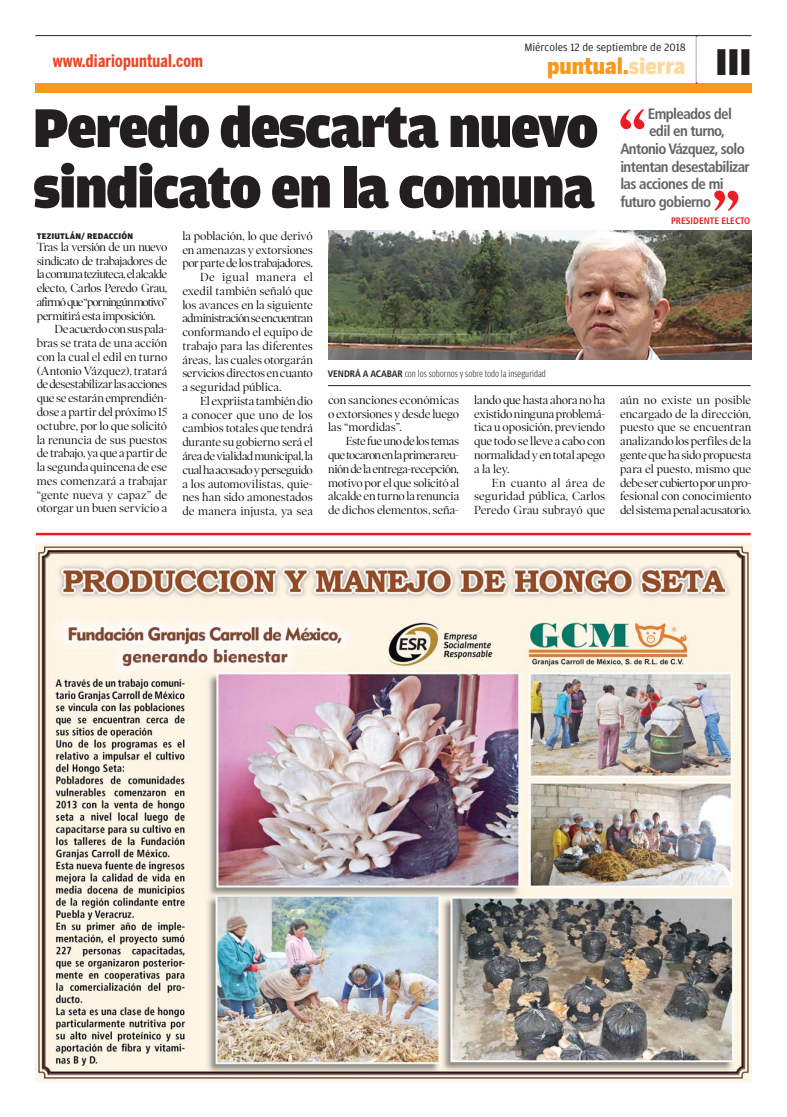
<style>
.page{position:relative;width:787px;height:1117px;background:#fff}
.page>*{position:absolute;margin:0;border:0;box-sizing:border-box;transform-origin:0 0}
.t1{font:900 57.88px/60.4px "Amplitude";letter-spacing:-.02em;color:#231f20}
.t2{font:37.5px "Frankfurt Gothic Heavy Plain";color:#231f20}
.t3{font:900 22.5px "Benton Sans Cond";color:#f8981d}
.t4{font:700 17.5px "Benton Sans Comp";letter-spacing:.01em;color:#ef4426}
.t5{font:700 condensed 15px "Frutiger LT Std";letter-spacing:-.04em;color:#636466}
.t6{font:11.88px/13.8px "Poynter OS Display";letter-spacing:-.015em;color:#090204;text-align:justify}
.t7{font:11.88px "Poynter OS Display";letter-spacing:-.045em;color:#090204}
.t8{font:11.88px "Poynter OS Display";letter-spacing:.005em;color:#090204}
.t9{font:11.88px "Poynter OS Display";letter-spacing:-.06em;color:#090204}
.t10{font:11.88px "Poynter OS Display";letter-spacing:-.085em;color:#090204}
.t11{font:11.88px "Poynter OS Display";letter-spacing:-.065em;color:#090204}
.t12{font:11.88px "Poynter OS Display";letter-spacing:-.035em;color:#090204}
.t13{font:11.88px "Poynter OS Display";letter-spacing:-.04em;color:#090204}
.t14{font:11.88px "Poynter OS Display";letter-spacing:-.05em;color:#090204}
.t15{font:11.88px "Poynter OS Display";letter-spacing:.04em;color:#090204}
.t16{font:11.25px "Amplitude";color:#231f20}
.t17{font:300 10px "Amplitude Cond";color:#231f20}
.t18{font:700 condensed 9.38px "Frutiger LT Std";color:#ed1c24}
.t19{font:900 8.75px "Amplitude";letter-spacing:.025em;color:#231f20}
.s1{color:#ffd79a}
.s2{font-family:"Frutiger LT Std";font-weight:700;font-stretch:condensed;font-size:9.38px}
</style>
<div class="page">
<div style="left:35px;top:83px;width:716px;height:9px;background:#f8981d"></div>
<svg style="left:695px;top:36px;width:2px;height:47px"></svg>
<hr style="left:35px;top:35px;width:716px;height:1px;background:#231f20">
<hr style="left:36px;top:532px;width:714px;height:3px;background:#ed1c24">
<svg style="left:714px;top:190px;width:24px;height:21px"></svg>
<img style="left:36px;top:543px;width:715px;height:539px">
<svg style="left:620px;top:109px;width:24px;height:20px"></svg>
<hr style="left:328px;top:385px;width:422px;height:1px;background:#231f20">
<img style="left:329px;top:230px;width:422px;height:129px">
<p class="t16" style="left:524px;top:41px;width:163px">Miércoles 12 de septiembre de 2018</p>
<h3 class="t4" style="left:53px;top:51px;width:152px">www.diariopuntual.com</h3>
<h2 class="t2" style="left:715px;top:48px;width:37px">III</h2>
<h3 class="t3" style="left:547px;top:57px;width:139px">puntual.<span class="s1">sierra</span></h3>
<h1 class="t1" style="left:33px;top:101px;width:566px">Peredo descarta nuevo sindicato en la comuna</h1>
<p class="t5" style="left:648px;top:106px;width:86px">Empleados del</p>
<p class="t5" style="left:649px;top:124px;width:77px">edil en turno,</p>
<p class="t5" style="left:620px;top:141px;width:126px">Antonio Vázquez, solo</p>
<p class="t5" style="left:620px;top:159px;width:131px">intentan desestabilizar</p>
<p class="t5" style="left:620px;top:176px;width:105px">las acciones de mi</p>
<p class="t5" style="left:620px;top:194px;width:92px">futuro gobierno</p>
<p class="t18" style="left:671px;top:216px;width:81px">PRESIDENTE ELECTO</p>
<p class="t19" style="left:37px;top:231px;width:98px">TEZIUTLÁN/ REDACCIÓN</p>
<p class="t7" style="left:37px;top:242px;width:132px">Tras la versión de un nuevo</p>
<p class="t7" style="left:37px;top:256px;width:132px">sindicato de trabajadores de</p>
<p class="t9" style="left:37px;top:270px;width:132px">la comuna teziuteca, el alcalde</p>
<p class="t13" style="left:37px;top:283px;width:132px">electo, Carlos Peredo Grau,</p>
<p class="t10" style="left:37px;top:297px;width:132px">afirmó que “por ningún motivo”</p>
<p class="t7" style="left:37px;top:311px;width:120px">permitirá esta imposición.</p>
<p class="t7" style="left:54px;top:325px;width:114px">De acuerdo con sus pala-</p>
<p class="t6" style="left:37px;top:337px;width:132px">bras se trata de una acción</p>
<p class="t8" style="left:37px;top:352px;width:132px">con la cual el edil en turno</p>
<p class="t6" style="left:37px;top:365px;width:132px">(Antonio Vázquez), tratará</p>
<p class="t7" style="left:37px;top:380px;width:132px">de desestabilizar las acciones</p>
<p class="t6" style="left:37px;top:392px;width:132px">que se estarán emprendién-</p>
<p class="t6" style="left:37px;top:406px;width:132px">dose a partir del próximo 15</p>
<p class="t6" style="left:37px;top:420px;width:132px">octubre, por lo que solicitó</p>
<p class="t6" style="left:37px;top:433px;width:132px">la renuncia de sus puestos</p>
<p class="t6" style="left:37px;top:447px;width:132px">de trabajo, ya que a partir de</p>
<p class="t6" style="left:37px;top:461px;width:132px">la segunda quincena de ese</p>
<p class="t6" style="left:37px;top:475px;width:132px">mes comenzará a trabajar</p>
<p class="t6" style="left:37px;top:488px;width:132px">“gente nueva y capaz” de</p>
<p class="t6" style="left:37px;top:502px;width:132px">otorgar un buen servicio a</p>
<p class="t6" style="left:182px;top:230px;width:132px">la población, lo que derivó</p>
<p class="t6" style="left:182px;top:244px;width:132px">en amenazas y extorsiones</p>
<p class="t7" style="left:182px;top:259px;width:132px">por parte de los trabajadores.</p>
<p class="t15" style="left:200px;top:272px;width:114px">De igual manera el</p>
<p class="t6" style="left:182px;top:285px;width:132px">exedil también señaló que</p>
<p class="t6" style="left:182px;top:299px;width:132px">los avances en la siguiente</p>
<p class="t11" style="left:182px;top:314px;width:132px">administración se encuentran</p>
<p class="t6" style="left:182px;top:326px;width:132px">conformando el equipo de</p>
<p class="t6" style="left:182px;top:340px;width:132px">trabajo para las diferentes</p>
<p class="t6" style="left:182px;top:354px;width:132px">áreas, las cuales otorgarán</p>
<p class="t6" style="left:182px;top:367px;width:132px">servicios directos en cuanto</p>
<p class="t6" style="left:182px;top:381px;width:101px">a seguridad pública.</p>
<p class="t6" style="left:200px;top:395px;width:114px">El expriista también dio</p>
<p class="t6" style="left:182px;top:409px;width:132px">a conocer que uno de los</p>
<p class="t6" style="left:182px;top:422px;width:132px">cambios totales que tendrá</p>
<p class="t6" style="left:182px;top:436px;width:132px">durante su gobierno será el</p>
<p class="t12" style="left:182px;top:451px;width:132px">área de vialidad municipal, la</p>
<p class="t14" style="left:182px;top:465px;width:132px">cual ha acosado y perseguido</p>
<p class="t6" style="left:182px;top:477px;width:132px">a los automovilistas, quie-</p>
<p class="t6" style="left:182px;top:491px;width:132px">nes han sido amonestados</p>
<p class="t8" style="left:182px;top:506px;width:132px">de manera injusta, ya sea</p>
<p class="t17" style="left:328px;top:370px;width:219px"><span class="s2">VENDRÁ A ACABAR</span> con los sobornos y sobre todo la inseguridad</p>
<p class="t6" style="left:328px;top:394px;width:133px">con sanciones económicas o extorsiones y desde luego las “mordidas”.</p>
<p class="t6" style="left:328px;top:435px;width:133px;text-indent:18px">Este fue uno de los temas que tocaron en la primera reu&shy;nión de la entrega-recepción, motivo por el que solicitó al alcalde en turno la renuncia de dichos elementos, seña-</p>
<p class="t6" style="left:474px;top:394px;width:133px">lando que hasta ahora no ha existido ninguna problemá&shy;tica u oposición, previendo que todo se lleve a cabo con normalidad y en total apego a la ley.</p>
<p class="t6" style="left:474px;top:476px;width:133px;text-indent:18px">En cuanto al área de seguridad pública, Carlos Peredo Grau subrayó que</p>
<p class="t6" style="left:620px;top:394px;width:133px">aún no existe un posible encargado de la dirección, puesto que se encuentran analizando los perfiles de la gente que ha sido propuesta para el puesto, mismo que debe ser cubierto por un pro&shy;fesional con conocimiento del sistema penal acusatorio.</p>
</div>
